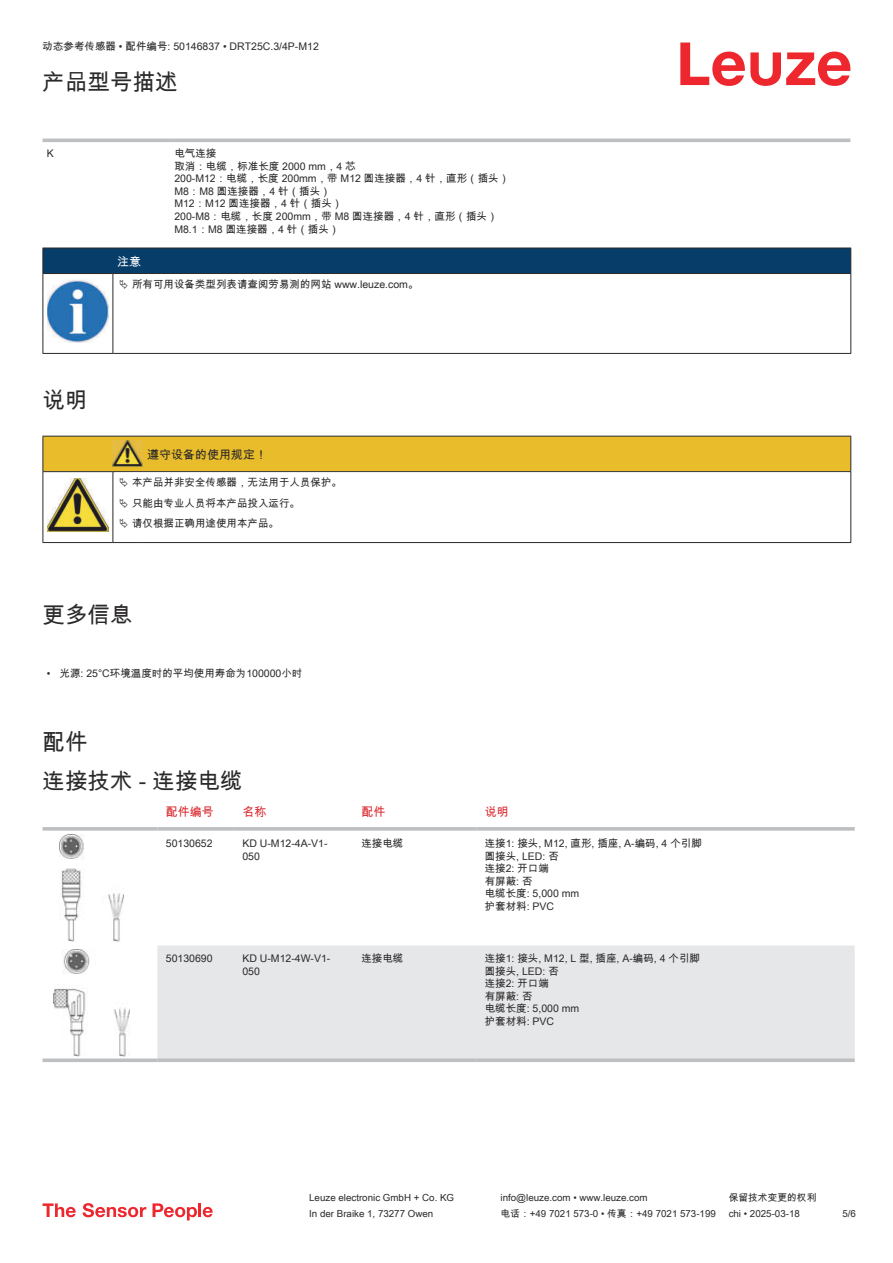
<style>
.page{position:relative;width:893px;height:1263px;background:#fff}
.page>*{position:absolute;margin:0;border:0;box-sizing:border-box;transform-origin:0 0}
.t1{font:22.5px/38.7px "Arial Unicode MS";color:#2b292a}
.t2{font:12px "Arial Unicode MS";color:#db2a30}
.t3{font:12px "Arial Unicode MS";color:#2b292a}
.t4{font:12px "Arial Unicode MS";color:#fff}
.t5{font:10.5px/12.6px "Arial Unicode MS";color:#2b292a}
.t6{font:9.75px "Arial Unicode MS";color:#2b292a}
</style>
<div class="page">
<svg style="left:680px;top:43px;width:170px;height:43px"></svg>
<svg style="left:43px;top:138px;width:807px;height:1px"></svg>
<hr style="left:43px;top:139px;width:127px;height:3px;background:#bdbfc1">
<hr style="left:170px;top:139px;width:680px;height:3px;background:#bdbfc1">
<div style="left:157px;top:945px;width:698px;height:113px;background:#e6e7e9"></div>
<svg style="left:43px;top:827px;width:114px;height:4px"></svg>
<svg style="left:157px;top:827px;width:77px;height:4px"></svg>
<svg style="left:234px;top:827px;width:119px;height:4px"></svg>
<svg style="left:353px;top:827px;width:123px;height:4px"></svg>
<svg style="left:476px;top:827px;width:379px;height:4px;background:#c3c5c7"></svg>
<svg style="left:43px;top:1058px;width:114px;height:4px"></svg>
<svg style="left:157px;top:1058px;width:77px;height:4px"></svg>
<svg style="left:234px;top:1058px;width:119px;height:4px"></svg>
<svg style="left:353px;top:1058px;width:123px;height:4px"></svg>
<svg style="left:476px;top:1058px;width:379px;height:4px;background:#c2c4c6"></svg>
<img style="left:59px;top:835px;width:65px;height:106px">
<img style="left:54px;top:950px;width:75px;height:106px">
<svg style="left:43px;top:1203px;width:33px;height:14px"></svg>
<svg style="left:83px;top:1203px;width:63px;height:14px"></svg>
<svg style="left:153px;top:1203px;width:44px;height:17px"></svg>
<hr style="left:198px;top:1203px;width:3px;height:14px;background:#ed272d">
<svg style="left:203px;top:1207px;width:10px;height:10px"></svg>
<svg style="left:44px;top:274px;width:806px;height:79px"></svg>
<hr style="left:43px;top:273px;width:70px;height:1px;background:#2b292a">
<div style="left:43px;top:248px;width:808px;height:25px;background:#063d69"></div>
<hr style="left:113px;top:273px;width:738px;height:1px;background:#2b292a">
<hr style="left:43px;top:274px;width:1px;height:75px;background:#2b292a">
<hr style="left:113px;top:274px;width:1px;height:75px;background:#2b292a">
<hr style="left:850px;top:274px;width:1px;height:75px;background:#2b292a">
<hr style="left:43px;top:353px;width:70px;height:1px;background:#2b292a">
<hr style="left:113px;top:353px;width:738px;height:1px;background:#2b292a">
<img style="left:47px;top:280px;width:61px;height:63px">
<div style="left:115px;top:274px;width:734px;height:21px;background:#fff"></div>
<hr style="left:43px;top:542px;width:70px;height:1px;background:#2b292a">
<hr style="left:113px;top:542px;width:30px;height:1px;background:#2b292a">
<hr style="left:143px;top:542px;width:708px;height:1px;background:#2b292a">
<svg style="left:43px;top:436px;width:808px;height:106px"></svg>
<p class="t5" style="left:43px;top:40px;width:278px">动态参考传感器 • 配件编号: 50146837 • DRT25C.3/4P-M12</p>
<h1 class="t1" style="left:43px;top:62px;width:136px">产品型号描述</h1>
<p class="t5" style="left:47px;top:147px;width:9px">K</p>
<p class="t5" style="left:174px;top:147px;width:336px">电气连接<br>取消：电缆，标准长度 2000 mm，4 芯<br>200-M12：电缆，长度 200mm，带 M12 圆连接器，4 针，直形（插头）<br>M8：M8 圆连接器，4 针（插头）<br>M12：M12 圆连接器，4 针（插头）<br>200-M8：电缆，长度 200mm，带 M8 圆连接器，4 针，直形（插头）<br>M8.1：M8 圆连接器，4 针（插头）</p>
<p class="t4" style="left:117px;top:253px;width:25px">注意</p>
<p class="t5" style="left:132px;top:278px;width:288px">所有可用设备类型列表请查阅劳易测的网站 www.leuze.com。</p>
<h1 class="t1" style="left:43px;top:381px;width:46px">说明</h1>
<p class="t3" style="left:147px;top:446px;width:121px">遵守设备的使用规定！</p>
<p class="t5" style="left:132px;top:472px;width:211px;line-height:20.2px">本产品并非安全传感器，无法用于人员保护。只能由专业人员将本产品投入运行。<br>请仅根据正确用途使用本产品。</p>
<h1 class="t1" style="left:43px;top:595px;width:91px">更多信息</h1>
<p class="t5" style="left:47px;top:667px;width:257px">• 光源: 25°C环境温度时的平均使用寿命为100000小时</p>
<h1 class="t1" style="left:43px;top:722px;width:202px">配件<br>连接技术 - 连接电缆</h1>
<p class="t2" style="left:166px;top:803px;width:49px">配件编号</p>
<p class="t2" style="left:242px;top:803px;width:25px">名称</p>
<p class="t2" style="left:361px;top:803px;width:25px">配件</p>
<p class="t2" style="left:485px;top:803px;width:25px">说明</p>
<p class="t5" style="left:166px;top:837px;width:48px">50130652</p>
<p class="t5" style="left:242px;top:837px;width:87px">KD U-M12-4A-V1-<br>050</p>
<p class="t5" style="left:361px;top:837px;width:43px">连接电缆</p>
<p class="t5" style="left:485px;top:837px;width:219px">连接1: 接头, M12, 直形, 插座, A-编码, 4 个引脚圆接头, LED: 否<br>连接2: 开口端<br>有屏蔽: 否<br>电缆长度: 5,000 mm<br>护套材料: PVC</p>
<p class="t5" style="left:166px;top:952px;width:48px">50130690</p>
<p class="t5" style="left:242px;top:952px;width:90px">KD U-M12-4W-V1-<br>050</p>
<p class="t5" style="left:361px;top:952px;width:43px">连接电缆</p>
<p class="t5" style="left:485px;top:952px;width:217px">连接1: 接头, M12, L 型, 插座, A-编码, 4 个引脚圆接头, LED: 否<br>连接2: 开口端<br>有屏蔽: 否<br>电缆长度: 5,000 mm<br>护套材料: PVC</p>
<p class="t6" style="left:309px;top:1191px;width:146px">Leuze electronic GmbH + Co. KG</p>
<p class="t6" style="left:501px;top:1191px;width:149px">info@leuze.com • www.leuze.com</p>
<p class="t6" style="left:729px;top:1191px;width:89px">保留技术变更的权利</p>
<p class="t6" style="left:309px;top:1206px;width:126px">In der Braike 1, 73277 Owen</p>
<p class="t6" style="left:501px;top:1206px;width:217px">电话：+49 7021 573-0 • 传真：+49 7021 573-199</p>
<p class="t6" style="left:729px;top:1206px;width:73px">chi • 2025-03-18</p>
<p class="t6" style="left:842px;top:1206px;width:15px">5/6</p>
</div>
